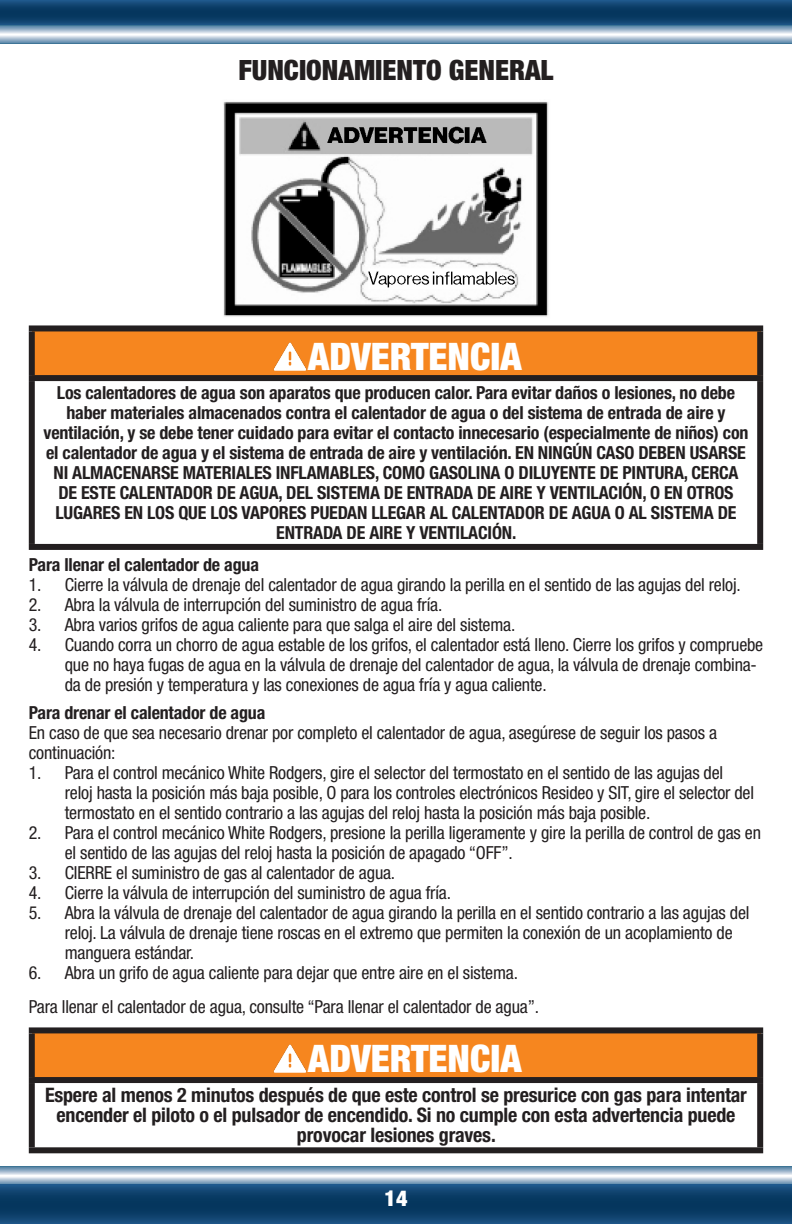
<style>
.page{position:relative;width:792px;height:1224px;background:#fff}
.page>*{position:absolute;margin:0;border:0;box-sizing:border-box;transform-origin:0 0}
.t1{font:900 condensed 38px "Helvetica Neue LT Std";color:#fff}
.t2{font:900 condensed 28px "Helvetica Neue LT Std";color:#231f20}
.t3{font:900 condensed 22px "Helvetica Neue LT Std";color:#fff}
.t4{font:700 condensed 20px/20px "Helvetica Neue LT Std";letter-spacing:-.01em;color:#231f20;text-align:center}
.t5{font:condensed 18px/20px "Helvetica Neue LT Std";letter-spacing:-.01em;color:#231f20}
.t6{font:700 condensed 18px/20px "Helvetica Neue LT Std";letter-spacing:-.01em;color:#231f20;text-align:center}
</style>
<div class="page">
<svg style="left:0;top:35px;width:791px;height:8px;background:#a8bed1"></svg>
<svg style="left:0;top:25px;width:792px;height:9px;background:#99b4c9"></svg>
<svg style="left:0;top:0;width:792px;height:25px;background:#0e416c"></svg>
<svg style="left:0;top:1166px;width:791px;height:9px;background:#92aec4"></svg>
<svg style="left:0;top:1177px;width:792px;height:8px;background:#96b0c8"></svg>
<svg style="left:0;top:1185px;width:792px;height:39px;background:#0d416c"></svg>
<img style="left:223px;top:101px;width:326px;height:216px">
<div style="left:32px;top:328px;width:728px;height:50px;background:#f6861f"></div>
<div style="left:29px;top:381px;width:6px;height:163px;background:#231f20"></div>
<div style="left:757px;top:381px;width:6px;height:163px;background:#231f20"></div>
<div style="left:29px;top:544px;width:734px;height:6px;background:#231f20"></div>
<div style="left:29px;top:325px;width:734px;height:6px;background:#231f20"></div>
<div style="left:29px;top:331px;width:6px;height:44px;background:#231f20"></div>
<div style="left:757px;top:331px;width:6px;height:44px;background:#231f20"></div>
<div style="left:29px;top:375px;width:734px;height:6px;background:#231f20"></div>
<img style="left:270px;top:342px;width:40px;height:34px">
<div style="left:32px;top:1030px;width:728px;height:50px;background:#f6861f"></div>
<div style="left:29px;top:1083px;width:6px;height:64px;background:#231f20"></div>
<div style="left:757px;top:1083px;width:6px;height:64px;background:#231f20"></div>
<div style="left:29px;top:1147px;width:734px;height:6px;background:#231f20"></div>
<div style="left:29px;top:1027px;width:734px;height:6px;background:#231f20"></div>
<div style="left:29px;top:1033px;width:6px;height:44px;background:#231f20"></div>
<div style="left:757px;top:1033px;width:6px;height:44px;background:#231f20"></div>
<div style="left:29px;top:1077px;width:734px;height:6px;background:#231f20"></div>
<img style="left:273px;top:1044px;width:34px;height:29px">
<h2 class="t2" style="left:238px;top:53px;width:317px">FUNCIONAMIENTO GENERAL</h2>
<h1 class="t1" style="left:308px;top:333px;width:215px">ADVERTENCIA</h1>
<p class="t6" style="left:44px;top:382px;width:706px">Los calentadores de agua son aparatos que producen calor. Para evitar daños o lesiones, no debe haber materiales almacenados contra el calentador de agua o del sistema de entrada de aire y ventilación, y se debe tener cuidado para evitar el contacto innecesario (especialmente de niños) con el calentador de agua y el sistema de entrada de aire y ventilación. EN NINGÚN CASO DEBEN USARSE NI ALMACENARSE MATERIALES INFLAMABLES, COMO GASOLINA O DILUYENTE DE PINTURA, CERCA DE ESTE CALENTADOR DE AGUA, DEL SISTEMA DE ENTRADA DE AIRE Y VENTILACIÓN, O EN OTROS LUGARES EN LOS QUE LOS VAPORES PUEDAN LLEGAR AL CALENTADOR DE AGUA O AL SISTEMA DE ENTRADA DE AIRE Y VENTILACIÓN.</p>
<p class="t6" style="left:29px;top:554px;width:232px">Para llenar el calentador de agua</p>
<p class="t5" style="left:29px;top:574px;width:714px">1. Cierre la válvula de drenaje del calentador de agua girando la perilla en el sentido de las agujas del reloj.</p>
<p class="t5" style="left:29px;top:594px;width:415px">2. Abra la válvula de interrupción del suministro de agua fría.</p>
<p class="t5" style="left:29px;top:614px;width:488px">3. Abra varios grifos de agua caliente para que salga el aire del sistema.</p>
<p class="t5" style="left:65px;top:634px;width:700px;text-indent:-36px">4. Cuando corra un chorro de agua estable de los grifos, el calentador está lleno. Cierre los grifos y compruebe que no haya fugas de agua en la válvula de drenaje del calentador de agua, la válvula de drenaje combina&shy;da de presión y temperatura y las conexiones de agua fría y agua caliente.</p>
<p class="t6" style="left:29px;top:702px;width:238px">Para drenar el calentador de agua</p>
<p class="t5" style="left:29px;top:722px;width:690px">En caso de que sea necesario drenar por completo el calentador de agua, asegúrese de seguir los pasos a continuación:</p>
<p class="t5" style="left:65px;top:762px;width:691px;text-indent:-36px">1. Para el control mecánico White Rodgers, gire el selector del termostato en el sentido de las agujas del reloj hasta la posición más baja posible, O para los controles electrónicos Resideo y SIT, gire el selector del termostato en el sentido contrario a las agujas del reloj hasta la posición más baja posible.</p>
<p class="t5" style="left:65px;top:822px;width:698px;text-indent:-36px">2. Para el control mecánico White Rodgers, presione la perilla ligeramente y gire la perilla de control de gas en el sentido de las agujas del reloj hasta la posición de apagado “OFF”.</p>
<p class="t5" style="left:29px;top:862px;width:368px">3. CIERRE el suministro de gas al calentador de agua.</p>
<p class="t5" style="left:29px;top:882px;width:424px">4. Cierre la válvula de interrupción del suministro de agua fría.</p>
<p class="t5" style="left:65px;top:902px;width:686px;text-indent:-36px">5. Abra la válvula de drenaje del calentador de agua girando la perilla en el sentido contrario a las agujas del reloj. La válvula de drenaje tiene roscas en el extremo que permiten la conexión de un acoplamiento de manguera estándar.</p>
<p class="t5" style="left:29px;top:955px;width:512px;line-height:34px">6. Abra un grifo de agua caliente para dejar que entre aire en el sistema.<br>Para llenar el calentador de agua, consulte “Para llenar el calentador de agua”.</p>
<h1 class="t1" style="left:308px;top:1035px;width:215px">ADVERTENCIA</h1>
<p class="t4" style="left:45px;top:1085px;width:703px">Espere al menos 2 minutos después de que este control se presurice con gas para intentar encender el piloto o el pulsador de encendido. Si no cumple con esta advertencia puede provocar lesiones graves.</p>
<p class="t3" style="left:385px;top:1184px;width:24px">14</p>
</div>
